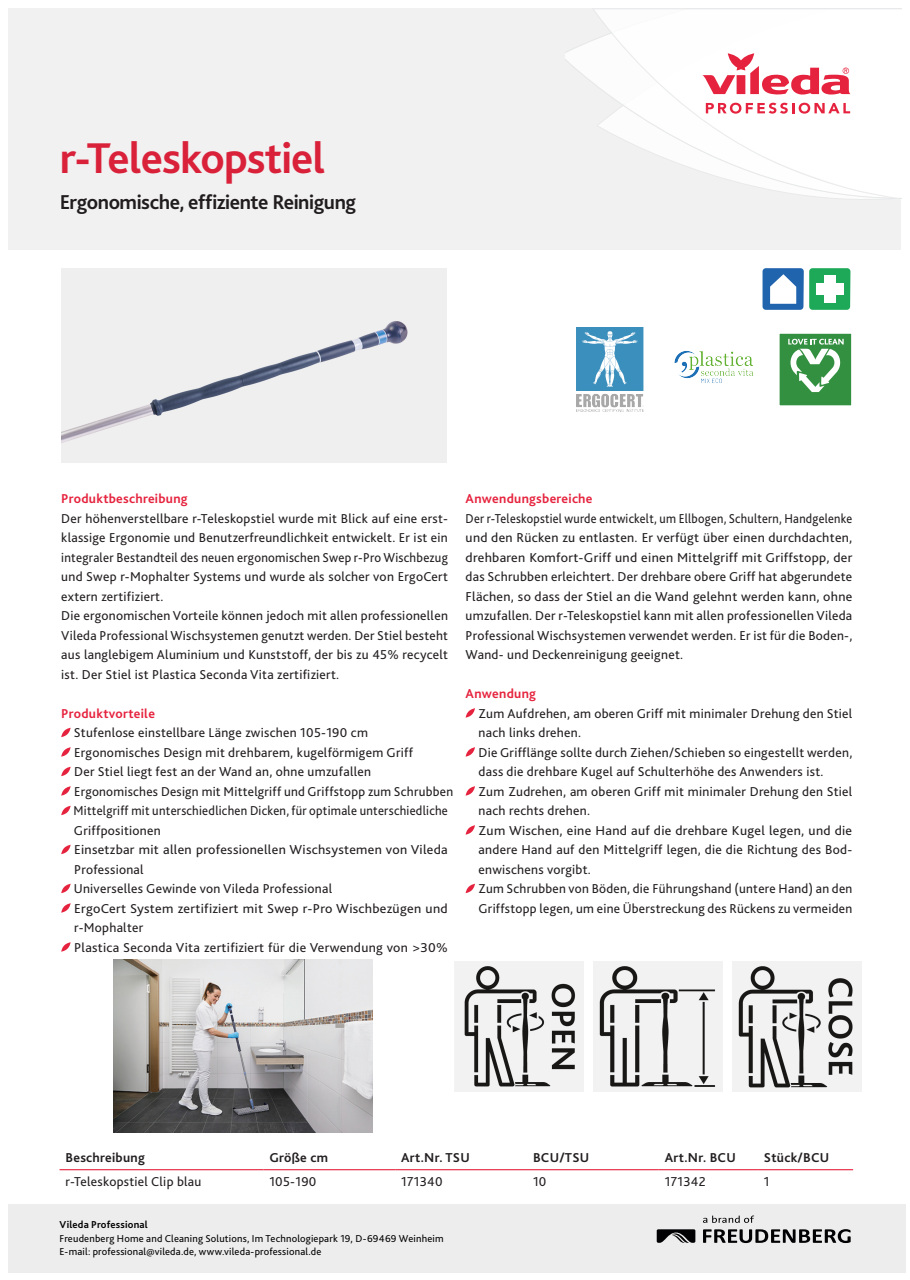
<style>
.page{position:relative;width:910px;height:1280px;background:#fff}
.page>*{position:absolute;margin:0;border:0;box-sizing:border-box;transform-origin:0 0}
.t1{font:700 45px "Bliss";letter-spacing:-.02em;color:#e6233e}
.t2{font:700 21px "Bliss";letter-spacing:-.02em;color:#231f20}
.t3{font:13.5px/19.5px "Bliss";letter-spacing:.02em;color:#231f20}
.t4{font:13.5px/19.5px "Bliss";letter-spacing:.02em;color:#231f20;text-align:justify;scale:.91 1}
.t5{font:13.5px "Bliss";letter-spacing:.02em;color:#231f20;scale:.94 1}
.t6{font:13.5px/19.5px "Bliss";letter-spacing:.02em;color:#231f20;scale:1.04 1}
.t7{font:700 13.5px "Bliss";letter-spacing:.02em;color:#e6233e}
.t8{font:700 13.5px "Bliss";letter-spacing:.02em;color:#231f20}
.t9{font:10.5px "Bliss";letter-spacing:.015em;color:#020203}
.t10{font:700 10.5px "Bliss";letter-spacing:.02em;color:#020203}
</style>
<div class="page">
<div style="left:9px;top:1204px;width:897px;height:68px;background:#ededed"></div>
<div style="left:9px;top:9px;width:892px;height:241px;background:#f1f1f1"></div>
<svg style="left:565px;top:42px;width:27px;height:38px"></svg>
<svg style="left:592px;top:10px;width:66px;height:144px"></svg>
<svg style="left:658px;top:10px;width:243px;height:188px"></svg>
<div style="left:61px;top:269px;width:385px;height:193px;background:#f0efef"></div>
<div style="left:809px;top:268px;width:41px;height:42px;background:#1ea959;border-radius:3px"></div>
<div style="left:824px;top:275px;width:11px;height:28px;background:#fff"></div>
<div style="left:816px;top:283px;width:28px;height:11px;background:#fff"></div>
<div style="left:762px;top:268px;width:42px;height:42px;background:#2164ae;border-radius:3px"></div>
<svg style="left:770px;top:274px;width:26px;height:30px"></svg>
<img style="left:576px;top:328px;width:68px;height:80px">
<img style="left:674px;top:351px;width:80px;height:32px">
<div style="left:779px;top:333px;width:73px;height:73px;background:#349041"></div>
<div style="left:779px;top:333px;width:73px;height:74px;border:1px solid #fff"></div>
<svg style="left:788px;top:339px;width:56px;height:53px"></svg>
<svg style="left:61px;top:728px;width:10px;height:9px"></svg>
<svg style="left:61px;top:747px;width:10px;height:10px"></svg>
<svg style="left:61px;top:767px;width:10px;height:9px"></svg>
<svg style="left:61px;top:786px;width:10px;height:10px"></svg>
<svg style="left:61px;top:845px;width:10px;height:9px"></svg>
<svg style="left:61px;top:884px;width:10px;height:9px"></svg>
<svg style="left:61px;top:903px;width:10px;height:10px"></svg>
<svg style="left:61px;top:942px;width:10px;height:10px"></svg>
<svg style="left:466px;top:708px;width:9px;height:10px"></svg>
<svg style="left:466px;top:747px;width:9px;height:10px"></svg>
<svg style="left:466px;top:786px;width:9px;height:10px"></svg>
<svg style="left:466px;top:825px;width:9px;height:10px"></svg>
<svg style="left:466px;top:884px;width:9px;height:9px"></svg>
<hr style="left:60px;top:1169px;width:203px;height:1px;background:#e6233e">
<hr style="left:263px;top:1169px;width:132px;height:1px;background:#e6233e">
<hr style="left:395px;top:1169px;width:132px;height:1px;background:#e6233e">
<hr style="left:527px;top:1169px;width:132px;height:1px;background:#e6233e">
<hr style="left:659px;top:1169px;width:99px;height:1px;background:#e6233e">
<hr style="left:758px;top:1169px;width:95px;height:1px;background:#e6233e">
<svg style="left:703px;top:1229px;width:148px;height:14px"></svg>
<svg style="left:657px;top:1229px;width:38px;height:14px"></svg>
<svg style="left:703px;top:1215px;width:51px;height:8px"></svg>
<img style="left:576px;top:409px;width:68px;height:3px">
<img style="left:114px;top:959px;width:258px;height:173px">
<svg style="left:61px;top:806px;width:10px;height:9px"></svg>
<img style="left:454px;top:961px;width:129px;height:130px">
<img style="left:593px;top:961px;width:130px;height:130px">
<img style="left:733px;top:962px;width:129px;height:129px">
<h1 class="t1" style="left:60px;top:131px;width:267px">r-Teleskopstiel</h1>
<h2 class="t2" style="left:60px;top:189px;width:298px">Ergonomische, effiziente Reinigung</h2>
<p class="t7" style="left:61px;top:490px;width:128px">Produktbeschreibung</p>
<p class="t3" style="left:61px;top:508px;width:388px;text-align:justify">Der höhenverstellbare r-Teleskopstiel wurde mit Blick auf eine erst&shy;klassige Ergonomie und Benutzerfreundlichkeit entwickelt. Er ist ein integraler Bestandteil des neuen ergonomischen Swep r-Pro Wischbezug und Swep r-Mophalter Systems und wurde als solcher von ErgoCert extern zertifiziert.</p>
<p class="t3" style="left:61px;top:606px;width:388px;text-align:justify">Die ergonomischen Vorteile können jedoch mit allen professionellen Vileda Professional Wischsystemen genutzt werden. Der Stiel besteht aus langlebigem Aluminium und Kunststoff, der bis zu 45% recycelt ist. Der Stiel ist Plastica Seconda Vita zertifiziert.</p>
<p class="t7" style="left:61px;top:705px;width:95px">Produktvorteile</p>
<p class="t3" style="left:74px;top:723px;width:296px">Stufenlose einstellbare Länge zwischen 105-190 cm</p>
<p class="t3" style="left:74px;top:742px;width:340px">Ergonomisches Design mit drehbarem, kugelförmigem Griff</p>
<p class="t3" style="left:74px;top:762px;width:298px">Der Stiel liegt fest an der Wand an, ohne umzufallen</p>
<p class="t3" style="left:74px;top:781px;width:380px">Ergonomisches Design mit Mittelgriff und Griffstopp zum Schrubben</p>
<p class="t5" style="left:74px;top:802px;width:400px">Mittelgriff mit unterschiedlichen Dicken, für optimale unterschiedliche</p>
<p class="t3" style="left:74px;top:820px;width:88px">Griffpositionen</p>
<p class="t3" style="left:74px;top:840px;width:375px">Einsetzbar mit allen professionellen Wischsystemen von Vileda<br>Professional</p>
<p class="t3" style="left:74px;top:879px;width:260px">Universelles Gewinde von Vileda Professional</p>
<p class="t6" style="left:74px;top:898px;width:361px">ErgoCert System zertifiziert mit Swep r-Pro Wischbezügen und r-Mophalter</p>
<p class="t3" style="left:74px;top:937px;width:375px">Plastica Seconda Vita zertifiziert für die Verwendung von &gt;30%</p>
<p class="t7" style="left:466px;top:490px;width:128px">Anwendungsbereiche</p>
<p class="t4" style="left:466px;top:508px;width:426px">Der r-Teleskopstiel wurde entwickelt, um Ellbogen, Schultern, Handgelenke und den Rücken zu entlasten. Er verfügt über einen durchdachten, drehbaren Komfort-Griff und einen Mittelgriff mit Griffstopp, der das Schrubben erleichtert. Der drehbare obere Griff hat abgerundete Flächen, so dass der Stiel an die Wand gelehnt werden kann, ohne umzufallen. Der r-Teleskopstiel kann mit allen professionellen Vileda Professional Wischsystemen verwendet werden. Er ist für die Boden-, Wand- und Deckenreinigung geeignet.</p>
<p class="t7" style="left:466px;top:685px;width:72px">Anwendung</p>
<p class="t3" style="left:479px;top:703px;width:375px">Zum Aufdrehen, am oberen Griff mit minimaler Drehung den Stiel nach links drehen.</p>
<p class="t3" style="left:479px;top:742px;width:375px">Die Grifflänge sollte durch Ziehen/Schieben so eingestellt werden, dass die drehbare Kugel auf Schulterhöhe des Anwenders ist.</p>
<p class="t3" style="left:479px;top:781px;width:375px">Zum Zudrehen, am oberen Griff mit minimaler Drehung den Stiel nach rechts drehen.</p>
<p class="t3" style="left:479px;top:820px;width:375px;text-align:justify">Zum Wischen, eine Hand auf die drehbare Kugel legen, und die andere Hand auf den Mittelgriff legen, die die Richtung des Bod&shy;enwischens vorgibt.</p>
<p class="t3" style="left:479px;top:879px;width:375px">Zum Schrubben von Böden, die Führungshand (untere Hand) an den<br>Griffstopp legen, um eine Überstreckung des Rückens zu vermeiden</p>
<p class="t8" style="left:66px;top:1149px;width:81px">Beschreibung</p>
<p class="t8" style="left:269px;top:1149px;width:60px">Größe cm</p>
<p class="t8" style="left:401px;top:1149px;width:70px">Art.Nr. TSU</p>
<p class="t8" style="left:533px;top:1149px;width:58px">BCU/TSU</p>
<p class="t8" style="left:665px;top:1149px;width:72px">Art.Nr. BCU</p>
<p class="t8" style="left:764px;top:1149px;width:67px">Stück/BCU</p>
<p class="t3" style="left:66px;top:1172px;width:138px">r-Teleskopstiel Clip blau</p>
<p class="t3" style="left:269px;top:1172px;width:49px">105-190</p>
<p class="t3" style="left:401px;top:1172px;width:43px">171340</p>
<p class="t3" style="left:533px;top:1172px;width:15px">10</p>
<p class="t3" style="left:665px;top:1172px;width:42px">171342</p>
<p class="t3" style="left:764px;top:1172px;width:7px">1</p>
<p class="t10" style="left:60px;top:1218px;width:90px">Vileda Professional</p>
<p class="t9" style="left:60px;top:1232px;width:386px">Freudenberg Home and Cleaning Solutions, Im Technologiepark 19, D-69469 Weinheim</p>
<p class="t9" style="left:60px;top:1245px;width:263px">E-mail: professional@vileda.de, www.vileda-professional.de</p>
</div>
